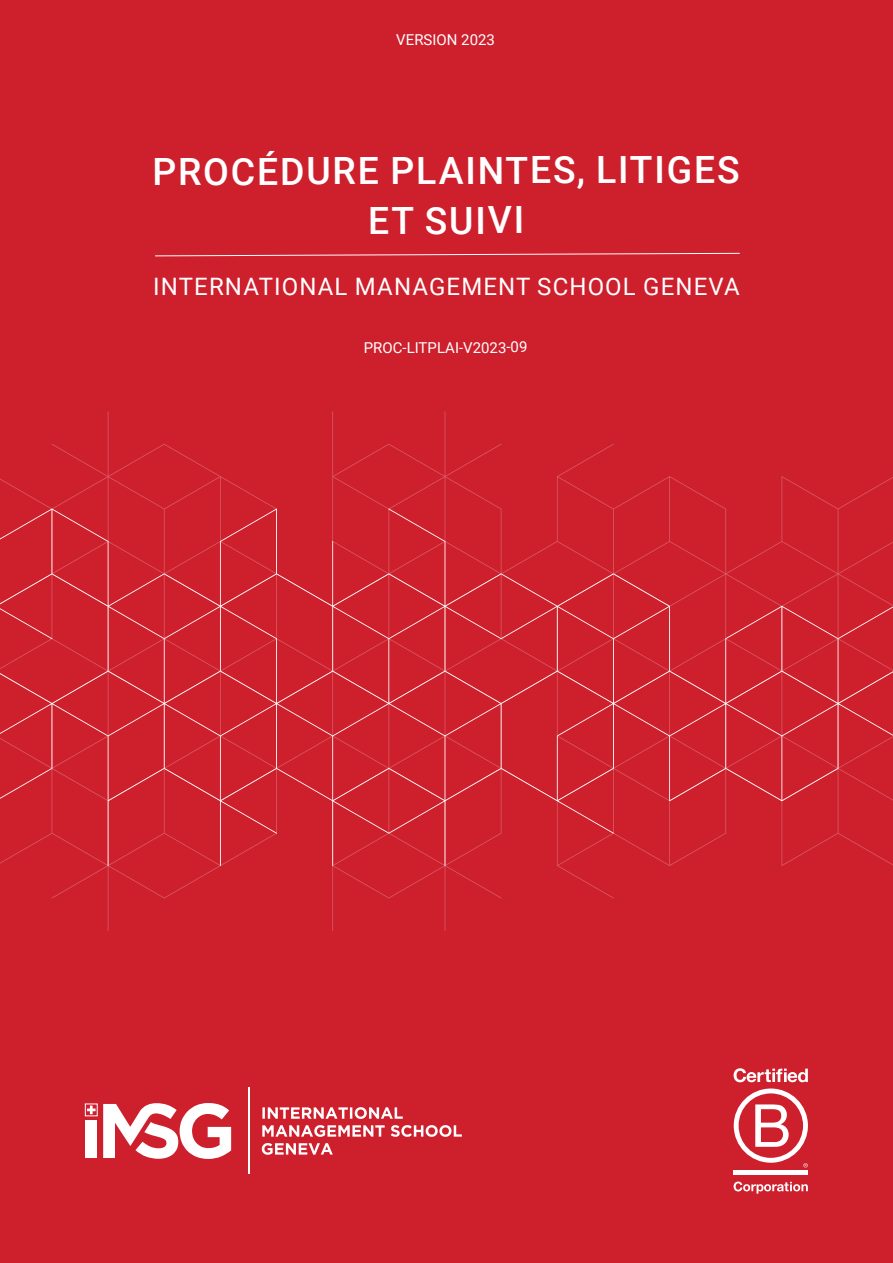
<style>
.page{position:relative;width:893px;height:1263px;background:#ce1f2d}
.page>*{position:absolute;margin:0;border:0;box-sizing:border-box;transform-origin:0 0}
.t1{font:500 37.5px "Roboto";letter-spacing:.04em;color:#fff}
.t2{font:24px "Roboto";letter-spacing:.045em;color:#fff}
.t3{font:15px "Roboto";letter-spacing:-.005em;color:#fff}
</style>
<div class="page">
<svg style="left:0;top:411px;width:893px;height:520px"></svg>
<svg style="left:0;top:508px;width:893px;height:358px"></svg>
<svg style="left:262px;top:1107px;width:200px;height:30px"></svg>
<svg style="left:262px;top:1143px;width:71px;height:12px"></svg>
<div style="left:85px;top:1121px;width:12px;height:37px;background:#fff"></div>
<svg style="left:103px;top:1103px;width:128px;height:56px"></svg>
<div style="left:85px;top:1104px;width:12px;height:12px;border:1px solid #fff"></div>
<hr style="left:248px;top:1088px;width:2px;height:86px;background:#fff">
<svg style="left:87px;top:1105px;width:9px;height:9px"></svg>
<div style="left:734px;top:1170px;width:74px;height:5px;background:#fff"></div>
<svg style="left:734px;top:1088px;width:74px;height:79px"></svg>
<svg style="left:734px;top:1068px;width:74px;height:14px"></svg>
<svg style="left:734px;top:1181px;width:74px;height:12px"></svg>
<svg style="left:155px;top:253px;width:585px;height:3px"></svg>
<p class="t3" style="left:396px;top:29px;width:100px">VERSION 2023</p>
<p class="t1" style="left:152px;top:144px;width:589px">PROCÉDURE PLAINTES, LITIGES</p>
<p class="t1" style="left:368px;top:194px;width:158px">ET SUIVI</p>
<p class="t2" style="left:153px;top:270px;width:588px">INTERNATIONAL MANAGEMENT SCHOOL GENEVA</p>
<p class="t3" style="left:364px;top:337px;width:165px">PROC-LITPLAI-V2023-09</p>
</div>
